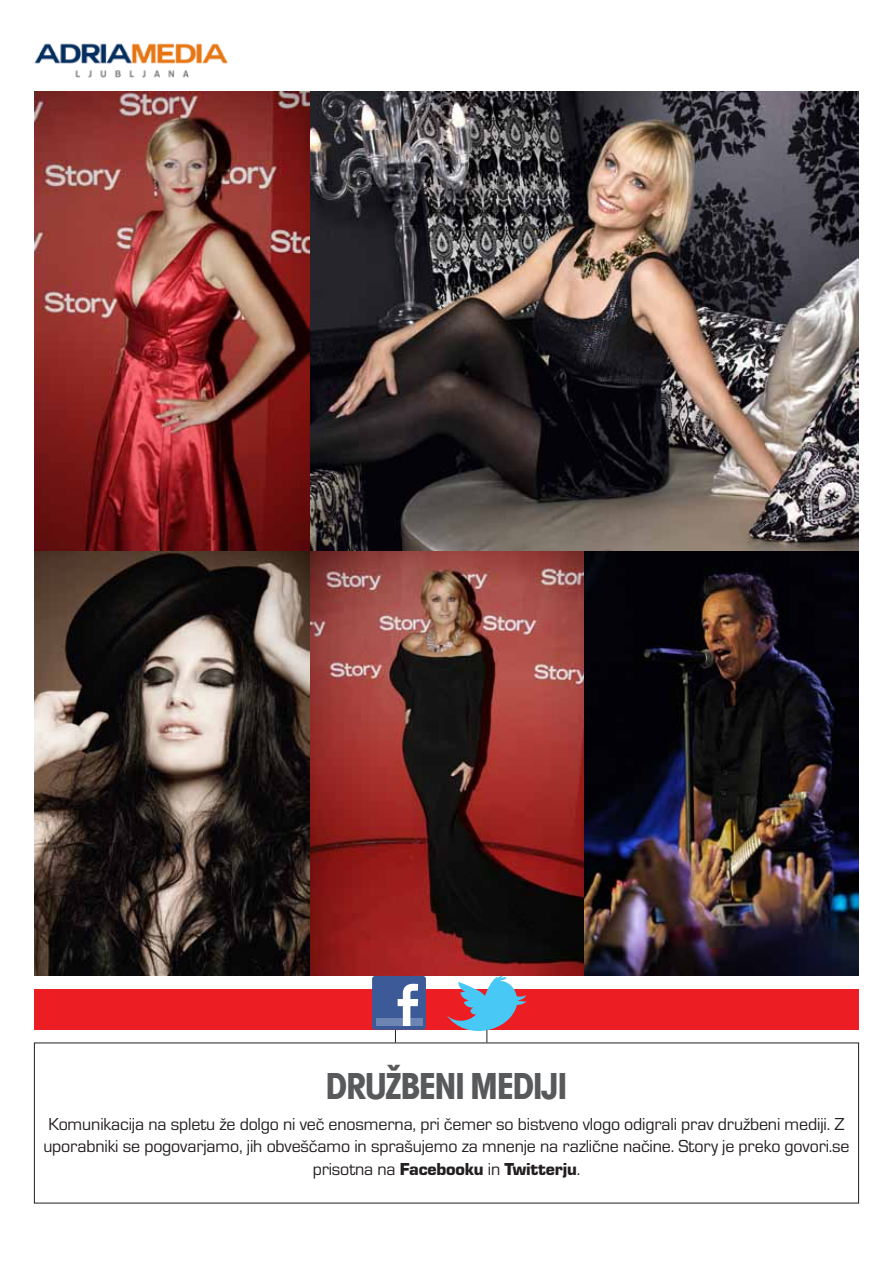
<style>
.page{position:relative;width:893px;height:1263px;background:#fff}
.page>*{position:absolute;margin:0;border:0;box-sizing:border-box;transform-origin:0 0}
.t1{font:700 condensed 39px "Avant Gar Got Itc TCE";letter-spacing:-.02em;color:#58595b}
.t2{font:18px/22.5px "Eurostile TCE";letter-spacing:-.01em;color:#231f20}
.t3{font:18px "Eurostile TCE Blac";letter-spacing:-.01em;color:#231f20}
.s1{font-family:"Eurostile TCE"}
</style>
<div class="page">
<div style="left:34px;top:989px;width:825px;height:41px;background:#ed1d24"></div>
<img style="left:34px;top:43px;width:194px;height:35px">
<div style="left:372px;top:976px;width:54px;height:54px;background:#3c5a98;border-radius:3px"></div>
<div style="left:376px;top:1018px;width:46px;height:8px;background:#6d85b3"></div>
<svg style="left:395px;top:984px;width:23px;height:58px"></svg>
<img style="left:34px;top:91px;width:825px;height:885px">
<svg style="left:447px;top:976px;width:79px;height:66px"></svg>
<h1 class="t1" style="left:326px;top:1063px;width:243px">DRUŽBENI MEDIJI</h1>
<p class="t2" style="left:43px;top:1113px;width:808px">Komunikacija na spletu že dolgo ni več enosmerna, pri čemer so bistveno vlogo odigrali prav družbeni mediji. Z uporabniki se pogovarjamo, jih obveščamo in sprašujemo za mnenje na različne načine. Story je preko govori.se</p>
<p class="t3" style="left:313px;top:1159px;width:269px"><span class="s1">prisotna na</span> Facebooku <span class="s1">in</span> Twitterju<span class="s1">.</span></p>
</div>
